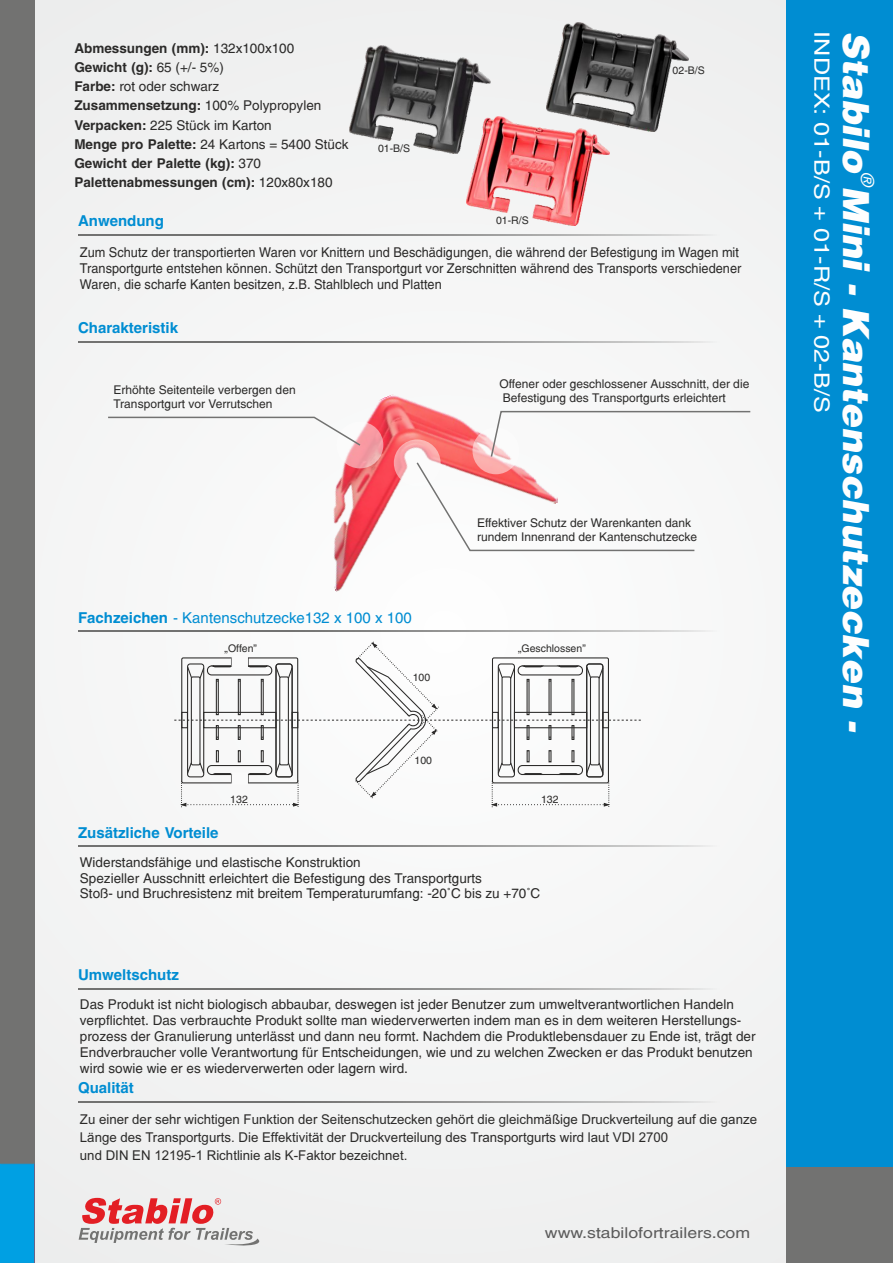
<style>
.page{position:relative;width:893px;height:1263px;background:#fff}
.page>*{position:absolute;margin:0;border:0;box-sizing:border-box;transform-origin:0 0}
.t1{font:italic 900 36px "Switzerland";letter-spacing:-.005em;color:#fefefe}
.t2{font:21px "Switzerland";color:#fefefe;scale:1.2 1}
.t3{font:italic 18px "Switzerland";color:#fefefe}
.t4{font:700 15px "Switzerland";color:#008dd2}
.t5{font:15px "Switzerland";color:#008dd2}
.t6{font:15px "Switzerland";color:#5b5b5b;scale:1.18 1}
.t7{font:13.5px/15.9px "Switzerland";color:#2b2a29}
.t8{font:13.5px/15.9px "Switzerland";color:#2b2a29;scale:.94 1}
.t9{font:13.5px/18.1px "Arial";color:#2b2a29}
.t10{font:700 13.5px/19.2px "Switzerland";color:#2b2a29}
.t11{font:12px/14.1px "Switzerland";color:#2b2a29}
.t12{font:10.5px "Switzerland";color:#2b2a29}
.s1{font-weight:400}
.s2{font-weight:700}
</style>
<div class="page">
<div style="left:0;top:0;width:891px;height:1263px;background:#f4f4f4"></div>
<div style="left:787px;top:0;width:106px;height:1184px;background:#008dd2"></div>
<div style="left:0;top:0;width:34px;height:1263px;background:#727271"></div>
<div style="left:787px;top:1167px;width:106px;height:96px;background:#727271"></div>
<hr style="left:78px;top:234px;width:673px;height:2px;background:#727271">
<hr style="left:78px;top:341px;width:673px;height:2px;background:#727271">
<hr style="left:78px;top:630px;width:673px;height:2px;background:#727271">
<hr style="left:78px;top:845px;width:673px;height:2px;background:#727271">
<hr style="left:78px;top:988px;width:673px;height:1px;background:#727271">
<div style="left:0;top:1164px;width:34px;height:99px;background:#00a0e3"></div>
<svg style="left:79px;top:1198px;width:180px;height:48px"></svg>
<img style="left:350px;top:45px;width:141px;height:108px">
<img style="left:467px;top:117px;width:142px;height:109px">
<img style="left:333px;top:394px;width:102px;height:198px">
<div style="left:337px;top:422px;width:46px;height:46px;background:#fefefe;border-radius:50%;opacity:.5"></div>
<div style="left:394px;top:439px;width:47px;height:47px;background:#fefefe;border-radius:50%;opacity:.5"></div>
<svg style="left:108px;top:416px;width:254px;height:31px"></svg>
<svg style="left:415px;top:410px;width:336px;height:142px"></svg>
<img style="left:547px;top:23px;width:142px;height:109px">
<svg style="left:174px;top:641px;width:467px;height:167px"></svg>
<hr style="left:78px;top:1101px;width:673px;height:2px;background:#727271">
<p class="t10" style="left:74px;top:39px;width:276px">Abmessungen (mm): <span class="s1">132x100x100<br></span>Gewicht (g): <span class="s1">65 (+/- 5%)<br></span>Farbe: <span class="s1">rot oder schwarz<br></span>Zusammensetzung: <span class="s1">100% Polypropylen<br></span>Verpacken: <span class="s1">225 Stück im Karton<br></span>Menge pro Palette: <span class="s1">24 Kartons = 5400 Stück<br></span>Gewicht der Palette (kg): <span class="s1">370<br></span>Palettenabmessungen (cm): <span class="s1">120x80x180</span></p>
<p class="t4" style="left:78px;top:215px;width:87px">Anwendung</p>
<p class="t12" style="left:378px;top:144px;width:34px">01-B/S</p>
<p class="t12" style="left:496px;top:216px;width:34px">01-R/S</p>
<p class="t12" style="left:673px;top:66px;width:34px">02-B/S</p>
<p class="t8" style="left:80px;top:246px;width:705px">Zum Schutz der transportierten Waren vor Knittern und Beschädigungen, die während der Befestigung im Wagen mit<br>Transportgurte entstehen können. Schützt den Transportgurt vor Zerschnitten während des Transports verschiedener<br>Waren, die scharfe Kanten besitzen, z.B. Stahlblech und Platten</p>
<p class="t4" style="left:78px;top:322px;width:102px">Charakteristik</p>
<p class="t11" style="left:113px;top:384px;width:184px">Erhöhte Seitenteile verbergen den<br>Transportgurt vor Verrutschen</p>
<p class="t5" style="left:78px;top:611px;width:335px"><span class="s2">Fachzeichen</span> - Kantenschutzecke132 x 100 x 100</p>
<p class="t11" style="left:499px;top:378px;width:252px">Offener oder geschlossener Ausschnitt, der die<br>Befestigung des Transportgurts erleichtert</p>
<p class="t11" style="left:477px;top:517px;width:222px">Effektiver Schutz der Warenkanten dank rundem Innenrand der Kantenschutzecke</p>
<p class="t12" style="left:225px;top:644px;width:34px">„Offen”</p>
<p class="t12" style="left:518px;top:644px;width:69px">„Geschlossen”</p>
<p class="t12" style="left:413px;top:673px;width:19px">100</p>
<p class="t4" style="left:78px;top:826px;width:142px">Zusätzliche Vorteile</p>
<p class="t12" style="left:230px;top:795px;width:19px">132</p>
<p class="t12" style="left:415px;top:756px;width:19px">100</p>
<p class="t12" style="left:541px;top:795px;width:19px">132</p>
<p class="t7" style="left:80px;top:855px;width:462px">Widerstandsfähige und elastische Konstruktion<br>Spezieller Ausschnitt erleichtert die Befestigung des Transportgurts<br>Stoß- und Bruchresistenz mit breitem Temperaturumfang: -20˚C bis zu +70˚C</p>
<p class="t4" style="left:78px;top:968px;width:102px">Umweltschutz</p>
<p class="t7" style="left:80px;top:998px;width:677px">Das Produkt ist nicht biologisch abbaubar, deswegen ist jeder Benutzer zum umweltverantwortlichen Handeln verpflichtet. Das verbrauchte Produkt sollte man wiederverwerten indem man es in dem weiteren Herstellungs&shy;prozess der Granulierung unterlässt und dann neu formt. Nachdem die Produktlebensdauer zu Ende ist, trägt der Endverbraucher volle Verantwortung für Entscheidungen, wie und zu welchen Zwecken er das Produkt benutzen wird sowie wie er es wiederverwerten oder lagern wird.</p>
<p class="t9" style="left:80px;top:1111px;width:679px">Zu einer der sehr wichtigen Funktion der Seitenschutzecken gehört die gleichmäßige Druckverteilung auf die ganze<br>Länge des Transportgurts. Die Effektivität der Druckverteilung des Transportgurts wird laut VDI 2700<br>und DIN EN 12195-1 Richtlinie als K-Faktor bezeichnet.</p>
<p class="t4" style="left:78px;top:1081px;width:57px">Qualität</p>
<p class="t6" style="left:545px;top:1226px;width:175px">www.stabilofortrailers.com</p>
<h2 class="t2" style="left:831px;top:31px;width:319px;rotate:90deg">INDEX: 01-B/S + 01-R/S + 02-B/S</h2>
<h1 class="t1" style="left:873px;top:31px;width:703px;rotate:90deg">Stabilo Mini - Kantenschutzecken -</h1>
<h3 class="t3" style="left:875px;top:172px;width:17px;rotate:90deg">®</h3>
</div>
